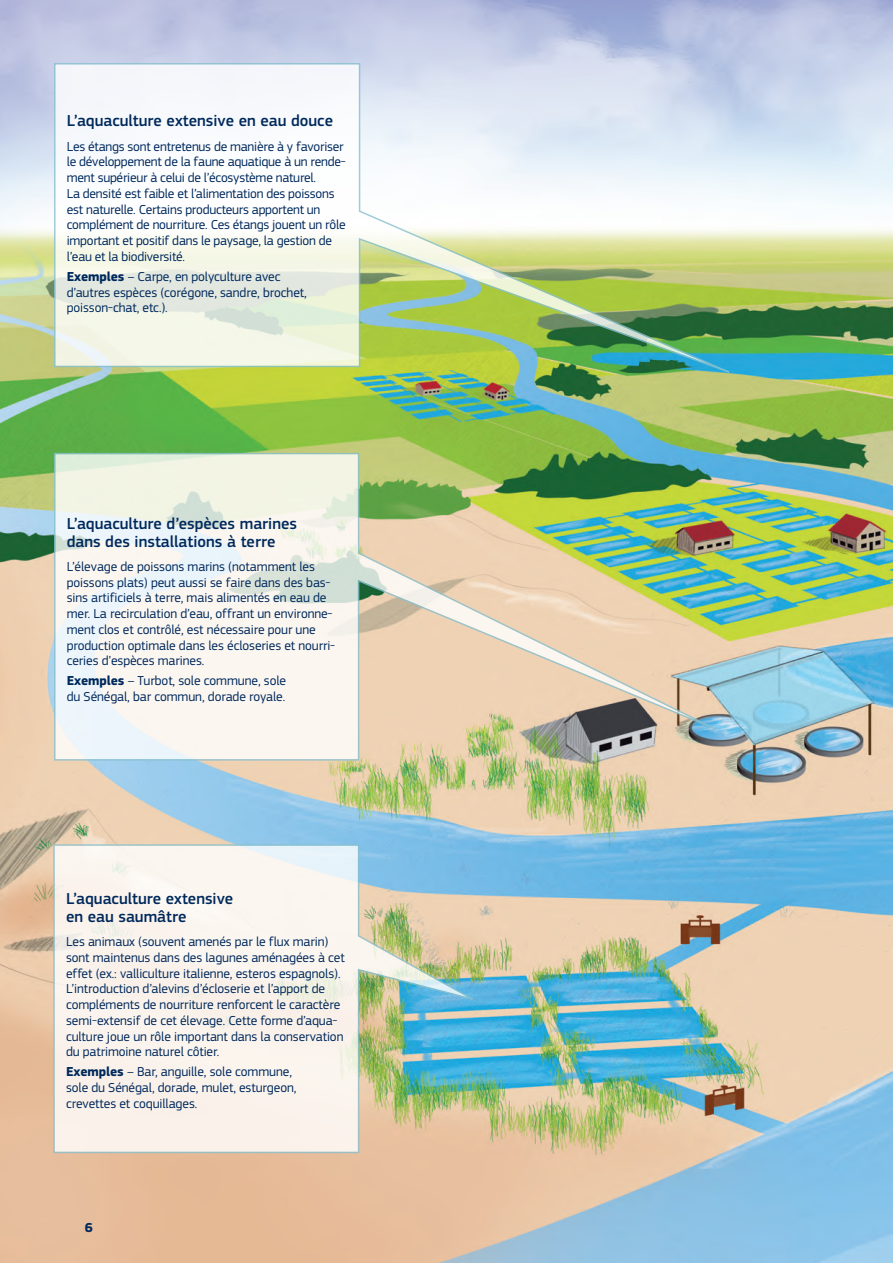
<style>
.page{position:relative;width:893px;height:1263px;background:#fff}
.page>*{position:absolute;margin:0;border:0;box-sizing:border-box;transform-origin:0 0}
.Illustration_titres{font:500 16.5px/18px "PF Square Sans Pro";color:#00295c}
.Illustration_body{font:13.5px/15.8px "PF Square Sans Pro";letter-spacing:-.005em;color:#00295c}
.t1{font:700 13.5px "PF Square Sans Pro";color:#00295c}
.s1{font-weight:700}
</style>
<div class="page">
<img style="left:0;top:0;width:893px;height:1263px">
<svg style="left:53px;top:452px;width:676px;height:309px"></svg>
<svg style="left:52px;top:843px;width:432px;height:311px"></svg>
<svg style="left:53px;top:62px;width:690px;height:312px"></svg>
<p class="Illustration_titres" style="left:67px;top:112px;width:268px">L’aquaculture extensive en eau douce</p>
<p class="Illustration_body" style="left:67px;top:138px;width:281px">Les étangs sont entretenus de manière à y favoriser le développement de la faune aquatique à un rende&shy;ment supérieur à celui de l’écosystème naturel.<br>La densité est faible et l’alimentation des poissons est naturelle. Certains producteurs apportent un complément de nourriture. Ces étangs jouent un rôle important et positif dans le paysage, la gestion de l’eau et la biodiversité.</p>
<p class="Illustration_body" style="left:67px;top:269px;width:242px"><span class="s1">Exemples</span> – Carpe, en polyculture avec d’autres espèces (corégone, sandre, brochet, poisson-chat, etc.).</p>
<p class="Illustration_titres" style="left:67px;top:514px;width:232px">L’aquaculture d’espèces marines dans des installations à terre</p>
<p class="Illustration_body" style="left:67px;top:559px;width:270px">L’élevage de poissons marins (notamment les poissons plats) peut aussi se faire dans des bas&shy;sins artificiels à terre, mais alimentés en eau de mer. La recirculation d’eau, offrant un environne&shy;ment clos et contrôlé, est nécessaire pour une production optimale dans les écloseries et nourri&shy;ceries d’espèces marines.</p>
<p class="Illustration_body" style="left:67px;top:673px;width:221px"><span class="s1">Exemples</span> – Turbot, sole commune, sole du Sénégal, bar commun, dorade royale.</p>
<p class="Illustration_titres" style="left:66px;top:890px;width:169px">L’aquaculture extensive en eau saumâtre</p>
<p class="Illustration_body" style="left:66px;top:934px;width:280px">Les animaux (souvent amenés par le flux marin) sont maintenus dans des lagunes aménagées à cet effet (ex.: valliculture italienne, esteros espagnols).<br>L’introduction d’alevins d’écloserie et l’apport de compléments de nourriture renforcent le caractère semi-extensif de cet élevage. Cette forme d’aqua&shy;culture joue un rôle important dans la conservation du patrimoine naturel côtier.</p>
<p class="Illustration_body" style="left:66px;top:1064px;width:232px"><span class="s1">Exemples</span> – Bar, anguille, sole commune, sole du Sénégal, dorade, mulet, esturgeon, crevettes et coquillages.</p>
<p class="t1" style="left:85px;top:1219px;width:10px">6</p>
</div>
